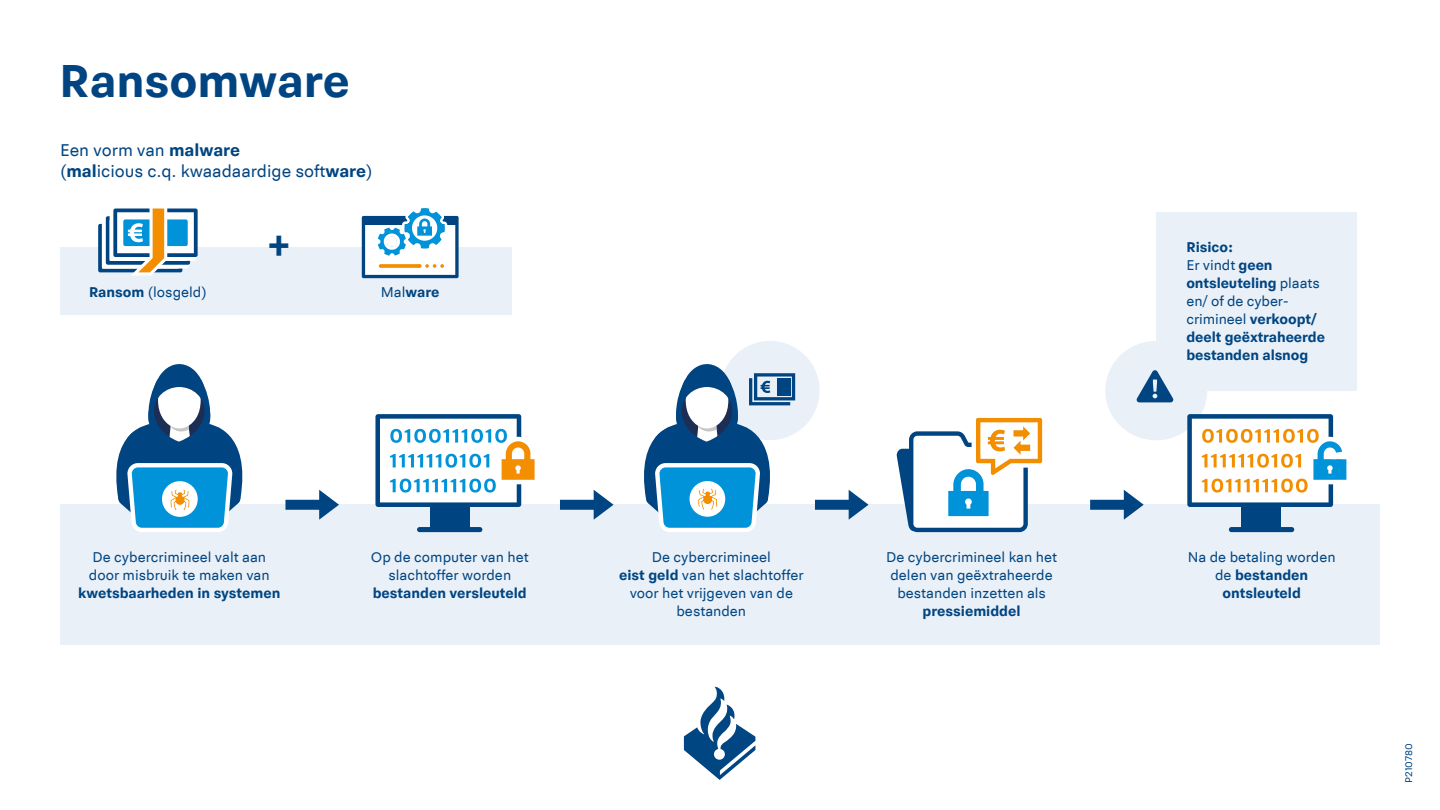
<style>
.page{position:relative;width:1440px;height:810px;background:#fff}
.page>*{position:absolute;margin:0;border:0;box-sizing:border-box;transform-origin:0 0}
.t1{font:700 48.75px "Politie Sans";color:#004582}
.t2{font:700 41.4px "Politie Sans";color:#004582}
.t3{font:18px/21px "Politie Sans";color:#004582}
.t4{font:15px/18px "Politie Sans";color:#004582;text-align:center}
.t5{font:700 15px/18px "Politie Sans";letter-spacing:-.005em;color:#004582}
.t6{font:10.35px "Politie Sans";color:#004582}
.s1{font-weight:700}
.s2{font-weight:400}
</style>
<div class="page">
<div style="left:1156px;top:212px;width:201px;height:179px;background:#eaf0f7"></div>
<div style="left:1105px;top:341px;width:102px;height:99px;background:#eaf0f7;border-radius:50%"></div>
<svg style="left:1137px;top:370px;width:36px;height:32px"></svg>
<div style="left:60px;top:247px;width:452px;height:68px;background:#eaf0f7"></div>
<svg style="left:684px;top:687px;width:71px;height:93px"></svg>
<svg style="left:98px;top:208px;width:100px;height:67px"></svg>
<div style="left:60px;top:505px;width:1320px;height:140px;background:#eaf0f7"></div>
<div style="left:720px;top:341px;width:100px;height:99px;background:#eaf0f7;border-radius:50%"></div>
<div style="left:430px;top:507px;width:39px;height:23px;background:#004582"></div>
<div style="left:417px;top:527px;width:65px;height:5px;background:#004582;border-radius:3px"></div>
<svg style="left:375px;top:414px;width:164px;height:93px"></svg>
<div style="left:1242px;top:507px;width:39px;height:23px;background:#004582"></div>
<div style="left:1229px;top:527px;width:65px;height:5px;background:#004582;border-radius:3px"></div>
<svg style="left:1187px;top:414px;width:164px;height:93px"></svg>
<svg style="left:362px;top:208px;width:97px;height:70px"></svg>
<svg style="left:897px;top:417px;width:150px;height:115px"></svg>
<svg style="left:285px;top:490px;width:54px;height:30px"></svg>
<svg style="left:560px;top:490px;width:54px;height:30px"></svg>
<svg style="left:815px;top:490px;width:54px;height:30px"></svg>
<svg style="left:1090px;top:490px;width:54px;height:30px"></svg>
<svg style="left:634px;top:364px;width:161px;height:168px"></svg>
<svg style="left:106px;top:364px;width:146px;height:168px"></svg>
<h1 class="t1" style="left:60px;top:52px;width:292px">Ransomware</h1>
<p class="t3" style="left:60px;top:140px;width:314px">Een vorm van <span class="s1">malware<br></span>(<span class="s1">mal</span>icious c.q. kwaadaardige soft<span class="s1">ware</span>)</p>
<p class="t4" style="left:89px;top:284px;width:119px"><span class="s1">Ransom</span> (losgeld)</p>
<h2 class="t2" style="left:266px;top:219px;width:26px">+</h2>
<p class="t5" style="left:381px;top:283px;width:60px"><span class="s2">Mal</span>ware</p>
<p class="t4" style="left:89px;top:548px;width:182px;text-align:left">De cybercrimineel valt aan door misbruik te maken van</p>
<p class="t5" style="left:78px;top:584px;width:204px">kwetsbaarheden in systemen</p>
<p class="t4" style="left:371px;top:548px;width:159px">Op de computer van het slachtoffer worden</p>
<p class="t5" style="left:373px;top:584px;width:156px">bestanden versleuteld</p>
<p class="t4" style="left:619px;top:548px;width:186px">De cybercrimineel<br><span class="s1">eist geld</span> van het slachtoffer voor het vrijgeven van de bestanden</p>
<p class="t4" style="left:886px;top:548px;width:172px">De cybercrimineel kan het delen van geëxtraheerde bestanden inzetten als</p>
<p class="t5" style="left:923px;top:602px;width:100px">pressiemiddel</p>
<p class="t5" style="left:1186px;top:238px;width:140px">Risico:<br><span class="s2">Er vindt</span> geen ontsleuteling <span class="s2">plaats en/ of de cyber&shy;crimineel</span> verkoopt/ deelt geëxtraheerde bestanden alsnog</p>
<p class="t4" style="left:1188px;top:548px;width:149px">Na de betaling worden de <span class="s1">bestanden ontsleuteld</span></p>
<p class="t6" style="left:1403px;top:783px;width:41px;rotate:-90deg">P210780</p>
</div>
